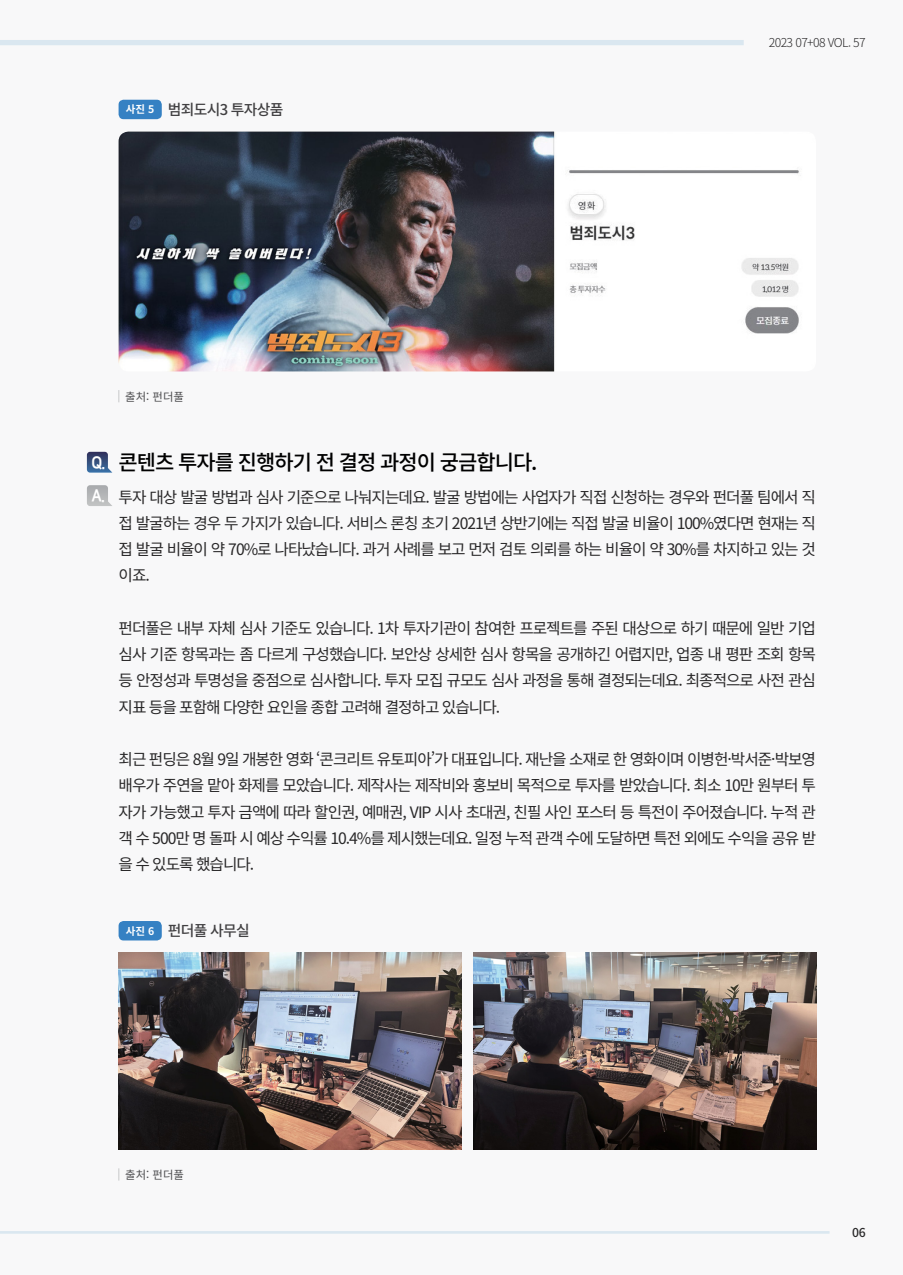
<style>
.page{position:relative;width:903px;height:1275px;background:#f8f8f9}
.page>*{position:absolute;margin:0;border:0;box-sizing:border-box;transform-origin:0 0}
.t1{font:500 21px "Noto Sans CJ Kkr";letter-spacing:-.05em;color:#000}
.t2{font:15.75px/26.2px "Noto Sans CJ Kkr";letter-spacing:-.065em;color:#292829;text-align:justify}
.t3{font:500 14.88px "Noto Sans KR";letter-spacing:-.05em;color:#414042}
.t4{font:300 12.25px "Noto Sans CJ Kkr";letter-spacing:-.05em;color:#292829}
.t5{font:500 12.25px "Noto Sans CJ Kkr";color:#292829}
.t6{font:11.38px "Noto Sans CJ Kkr";color:#4d4d4f}
.s1{font-weight:700;font-size:10.5px;color:#fff}
.s2{font-family:"Nanum Square EB";font-weight:400;font-size:16.8px;color:#fff}
.s3{font-family:"Nanum Square EB";font-size:16.8px;color:#fff}
</style>
<div class="page">
<div style="left:0;top:40px;width:744px;height:5px;background:#dae7f0"></div>
<div style="left:119px;top:100px;width:43px;height:19px;background:#3581c3;border-radius:5px"></div>
<img style="left:119px;top:132px;width:680px;height:239px">
<svg style="left:119px;top:390px;width:1px;height:12px"></svg>
<svg style="left:87px;top:452px;width:25px;height:21px"></svg>
<svg style="left:87px;top:485px;width:25px;height:21px"></svg>
<div style="left:119px;top:921px;width:43px;height:19px;background:#3581c3;border-radius:5px"></div>
<img style="left:119px;top:953px;width:342px;height:197px">
<img style="left:473px;top:953px;width:343px;height:197px">
<svg style="left:119px;top:1168px;width:1px;height:12px"></svg>
<hr style="left:0;top:1231px;width:829px;height:3px;background:#dae7f0">
<p class="t3" style="left:126px;top:101px;width:159px"><span class="s1">사진 5</span> 범죄도시3 투자상품</p>
<p class="t6" style="left:125px;top:390px;width:60px">출처: 펀더풀</p>
<p class="t4" style="left:769px;top:36px;width:98px">2023 07+08 VOL. 57</p>
<h1 class="t1" style="left:91px;top:451px;width:448px"><span class="s2">Q.</span> 콘텐츠 투자를 진행하기 전 결정 과정이 궁금합니다.</h1>
<p class="t2" style="left:119px;top:484px;width:699px;text-indent:-27px"><span class="s3">A.</span> 투자 대상 발굴 방법과 심사 기준으로 나눠지는데요. 발굴 방법에는 사업자가 직접 신청하는 경우와 펀더풀 팀에서 직 접 발굴하는 경우 두 가지가 있습니다. 서비스 론칭 초기 2021년 상반기에는 직접 발굴 비율이 100%였다면 현재는 직 접 발굴 비율이 약 70%로 나타났습니다. 과거 사례를 보고 먼저 검토 의뢰를 하는 비율이 약 30%를 차지하고 있는 것 이죠.</p>
<p class="t2" style="left:119px;top:615px;width:699px">펀더풀은 내부 자체 심사 기준도 있습니다. 1차 투자기관이 참여한 프로젝트를 주된 대상으로 하기 때문에 일반 기업 심사 기준 항목과는 좀 다르게 구성했습니다. 보안상 상세한 심사 항목을 공개하긴 어렵지만, 업종 내 평판 조회 항목 등 안정성과 투명성을 중점으로 심사합니다. 투자 모집 규모도 심사 과정을 통해 결정되는데요. 최종적으로 사전 관심 지표 등을 포함해 다양한 요인을 종합 고려해 결정하고 있습니다.</p>
<p class="t2" style="left:119px;top:747px;width:699px">최근 펀딩은 8월 9일 개봉한 영화 ‘콘크리트 유토피아’가 대표입니다. 재난을 소재로 한 영화이며 이병헌·박서준·박보영 배우가 주연을 맡아 화제를 모았습니다. 제작사는 제작비와 홍보비 목적으로 투자를 받았습니다. 최소 10만 원부터 투 자가 가능했고 투자 금액에 따라 할인권, 예매권, VIP 시사 초대권, 친필 사인 포스터 등 특전이 주어졌습니다. 누적 관 객 수 500만 명 돌파 시 예상 수익률 10.4%를 제시했는데요. 일정 누적 관객 수에 도달하면 특전 외에도 수익을 공유 받 을 수 있도록 했습니다.</p>
<p class="t3" style="left:126px;top:922px;width:125px"><span class="s1">사진 6</span> 펀더풀 사무실</p>
<p class="t6" style="left:125px;top:1168px;width:60px">출처: 펀더풀</p>
<p class="t5" style="left:852px;top:1226px;width:15px">06</p>
</div>
